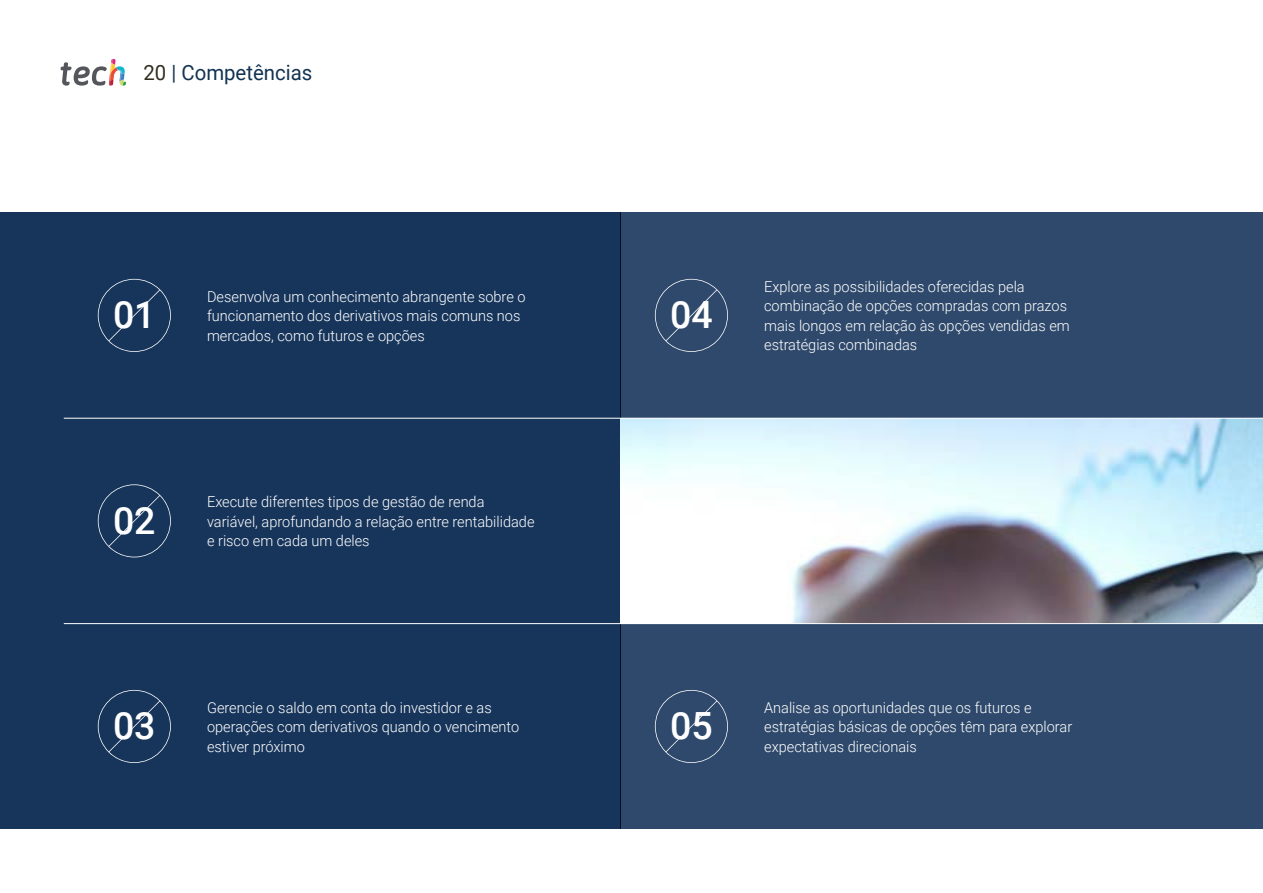
<style>
.page{position:relative;width:1263px;height:893px;background:#fff}
.page>*{position:absolute;margin:0;border:0;box-sizing:border-box;transform-origin:0 0}
.t1{font:500 37.5px "Roboto";color:#fff}
.t2{font:21px "Roboto";color:#123352}
.t3{font:300 15px/19.5px "Roboto";color:#fff}
.s1{color:#312e20}
</style>
<div class="page">
<div style="left:0;top:213px;width:621px;height:616px;background:#17355b"></div>
<div style="left:621px;top:213px;width:642px;height:616px;background:#2e496b"></div>
<svg style="left:98px;top:279px;width:73px;height:73px"></svg>
<svg style="left:98px;top:484px;width:73px;height:73px"></svg>
<svg style="left:98px;top:690px;width:73px;height:73px"></svg>
<svg style="left:655px;top:279px;width:73px;height:73px"></svg>
<svg style="left:655px;top:690px;width:73px;height:73px"></svg>
<img style="left:621px;top:419px;width:642px;height:204px">
<hr style="left:64px;top:418px;width:1199px;height:1px;background:#fff">
<hr style="left:64px;top:623px;width:1199px;height:1px;background:#fff">
<svg style="left:61px;top:59px;width:65px;height:27px"></svg>
<h2 class="t2" style="left:144px;top:57px;width:170px"><span class="s1">20</span> | Competências</h2>
<h1 class="t1" style="left:113px;top:288px;width:44px">01</h1>
<p class="t3" style="left:207px;top:286px;width:320px">Desenvolva um conhecimento abrangente sobre o funcionamento dos derivativos mais comuns nos mercados, como futuros e opções</p>
<h1 class="t1" style="left:113px;top:494px;width:44px">02</h1>
<p class="t3" style="left:207px;top:491px;width:329px">Execute diferentes tipos de gestão de renda variável, aprofundando a relação entre rentabilidade e risco em cada um deles</p>
<h1 class="t1" style="left:113px;top:699px;width:44px">03</h1>
<p class="t3" style="left:207px;top:697px;width:314px">Gerencie o saldo em conta do investidor e as operações com derivativos quando o vencimento estiver próximo</p>
<h1 class="t1" style="left:670px;top:288px;width:44px">04</h1>
<p class="t3" style="left:764px;top:276px;width:307px">Explore as possibilidades oferecidas pela combinação de opções compradas com prazos mais longos em relação às opções vendidas em estratégias combinadas</p>
<h1 class="t1" style="left:670px;top:699px;width:44px">05</h1>
<p class="t3" style="left:764px;top:697px;width:310px">Analise as oportunidades que os futuros e estratégias básicas de opções têm para explorar expectativas direcionais</p>
</div>
